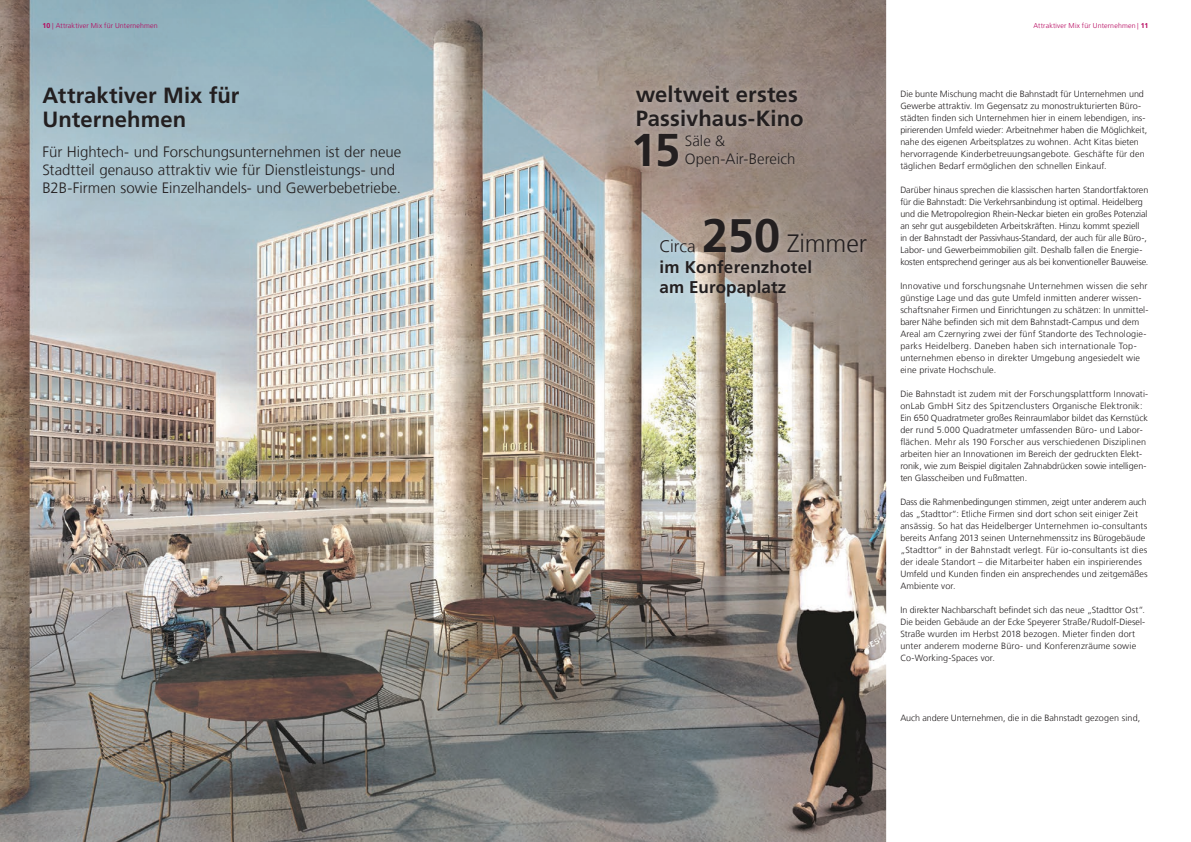
<style>
.page{position:relative;width:1191px;height:842px;background:#fff}
.page>*{position:absolute;margin:0;border:0;box-sizing:border-box;transform-origin:0 0}
.t1{font:700 46px "Frutiger LT Com";color:#231f20}
.t2{font:300 25px "Frutiger LT Com";letter-spacing:-.005em;color:#231f20}
.t3{font:700 22px/24px "Frutiger LT Com";color:#231f20}
.t4{font:700 17px/20px "Frutiger LT Com";letter-spacing:.01em;color:#231f20}
.t5{font:300 17px "Frutiger LT Com";letter-spacing:-.01em;color:#231f20}
.t6{font:300 15px/18px "Frutiger LT Com";color:#231f20}
.t7{font:300 9px/12px "Frutiger LT Com";letter-spacing:.005em;color:#231f20}
.t8{font:300 7px "Frutiger LT Com";letter-spacing:.02em;color:#b5025b}
.s1{font-weight:700}
.s2{font-family:"Arial Narrow";font-weight:400}
.s3{font-weight:700;font-size:47px}
</style>
<div class="page">
<img style="left:0;top:0;width:886px;height:842px">
<img style="left:655px;top:214px;width:216px;height:88px">
<img style="left:630px;top:80px;width:178px;height:92px">
<p class="t8" style="left:43px;top:22px;width:117px"><span class="s1">10</span> <span class="s2">|</span> Attraktiver Mix für Unternehmen</p>
<p class="t8" style="left:1033px;top:22px;width:116px">Attraktiver Mix für Unternehmen <span class="s2">|</span> <span class="s1">11</span></p>
<h3 class="t3" style="left:43px;top:84px;width:198px">Attraktiver Mix für<br>Unternehmen</h3>
<h3 class="t6" style="left:43px;top:143px;width:360px">Für Hightech- und Forschungsunternehmen ist der neue<br>Stadtteil genauso attraktiv wie für Dienstleistungs- und<br>B2B-Firmen sowie Einzelhandels- und Gewerbebetriebe.</h3>
<h3 class="t3" style="left:636px;top:82px;width:169px">weltweit erstes<br>Passivhaus-Kino</h3>
<h1 class="t1" style="left:631px;top:123px;width:51px">15</h1>
<h3 class="t6" style="left:685px;top:132px;width:112px">Säle &amp;<br>Open-Air-Bereich</h3>
<h2 class="t2" style="left:702px;top:229px;width:166px"><span class="s3">250</span> Zimmer</h2>
<h3 class="t4" style="left:659px;top:257px;width:154px">im Konferenzhotel am Europaplatz</h3>
<h3 class="t5" style="left:659px;top:237px;width:38px">Circa</h3>
<p class="t7" style="left:900px;top:88px;width:248px">Die bunte Mischung macht die Bahnstadt für Unternehmen und Gewerbe attraktiv. Im Gegensatz zu monostrukturierten Büro&shy;städten finden sich Unternehmen hier in einem lebendigen, ins&shy;pirierenden Umfeld wieder: Arbeitnehmer haben die Möglichkeit, nahe des eigenen Arbeitsplatzes zu wohnen. Acht Kitas bieten hervorragende Kinderbetreuungsangebote. Geschäfte für den täglichen Bedarf ermöglichen den schnellen Einkauf.</p>
<p class="t7" style="left:900px;top:184px;width:250px">Darüber hinaus sprechen die klassischen harten Standortfaktoren für die Bahnstadt: Die Verkehrsanbindung ist optimal. Heidelberg und die Metropolregion Rhein-Neckar bieten ein großes Potenzial an sehr gut ausgebildeten Arbeitskräften. Hinzu kommt speziell in der Bahnstadt der Passivhaus-Standard, der auch für alle Büro-, Labor- und Gewerbeimmobilien gilt. Deshalb fallen die Energie&shy;kosten entsprechend geringer aus als bei konventioneller Bauweise.</p>
<p class="t7" style="left:900px;top:280px;width:250px">Innovative und forschungsnahe Unternehmen wissen die sehr günstige Lage und das gute Umfeld inmitten anderer wissen&shy;schaftsnaher Firmen und Einrichtungen zu schätzen: In unmittel&shy;barer Nähe befinden sich mit dem Bahnstadt-Campus und dem Areal am Czernyring zwei der fünf Standorte des Technologie&shy;parks Heidelberg. Daneben haben sich internationale Top&shy;unternehmen ebenso in direkter Umgebung angesiedelt wie eine private Hochschule.</p>
<p class="t7" style="left:900px;top:388px;width:249px">Die Bahnstadt ist zudem mit der Forschungsplattform Innovati&shy;onLab GmbH Sitz des Spitzenclusters Organische Elektronik:<br>Ein 650 Quadratmeter großes Reinraumlabor bildet das Kernstück der rund 5.000 Quadratmeter umfassenden Büro- und Labor&shy;flächen. Mehr als 190 Forscher aus verschiedenen Disziplinen arbeiten hier an Innovationen im Bereich der gedruckten Elekt&shy;ronik, wie zum Beispiel digitalen Zahn abdrücken sowie intelligen&shy;ten Glasscheiben und Fußmatten.</p>
<p class="t7" style="left:900px;top:496px;width:249px">Dass die Rahmenbedingungen stimmen, zeigt unter anderem auch das „Stadttor“: Etliche Firmen sind dort schon seit einiger Zeit ansässig. So hat das Heidelberger Unternehmen io-consultants bereits Anfang 2013 seinen Unternehmenssitz ins Bürogebäude „Stadttor“ in der Bahnstadt verlegt. Für io-consultants ist dies der ideale Standort – die Mitarbeiter haben ein inspirierendes Umfeld und Kunden finden ein ansprechendes und zeitgemäßes Ambiente vor.</p>
<p class="t7" style="left:900px;top:604px;width:246px">In direkter Nachbarschaft befindet sich das neue „Stadttor Ost“.<br>Die beiden Gebäude an der Ecke Speyerer Straße / Rudolf-Diesel-Straße wurden im Herbst 2018 bezogen. Mieter finden dort unter anderem moderne Büro- und Konferenzräume sowie Co-Working-Spaces vor.</p>
<p class="t7" style="left:900px;top:712px;width:241px">Auch andere Unternehmen, die in die Bahnstadt gezogen sind,</p>
</div>
